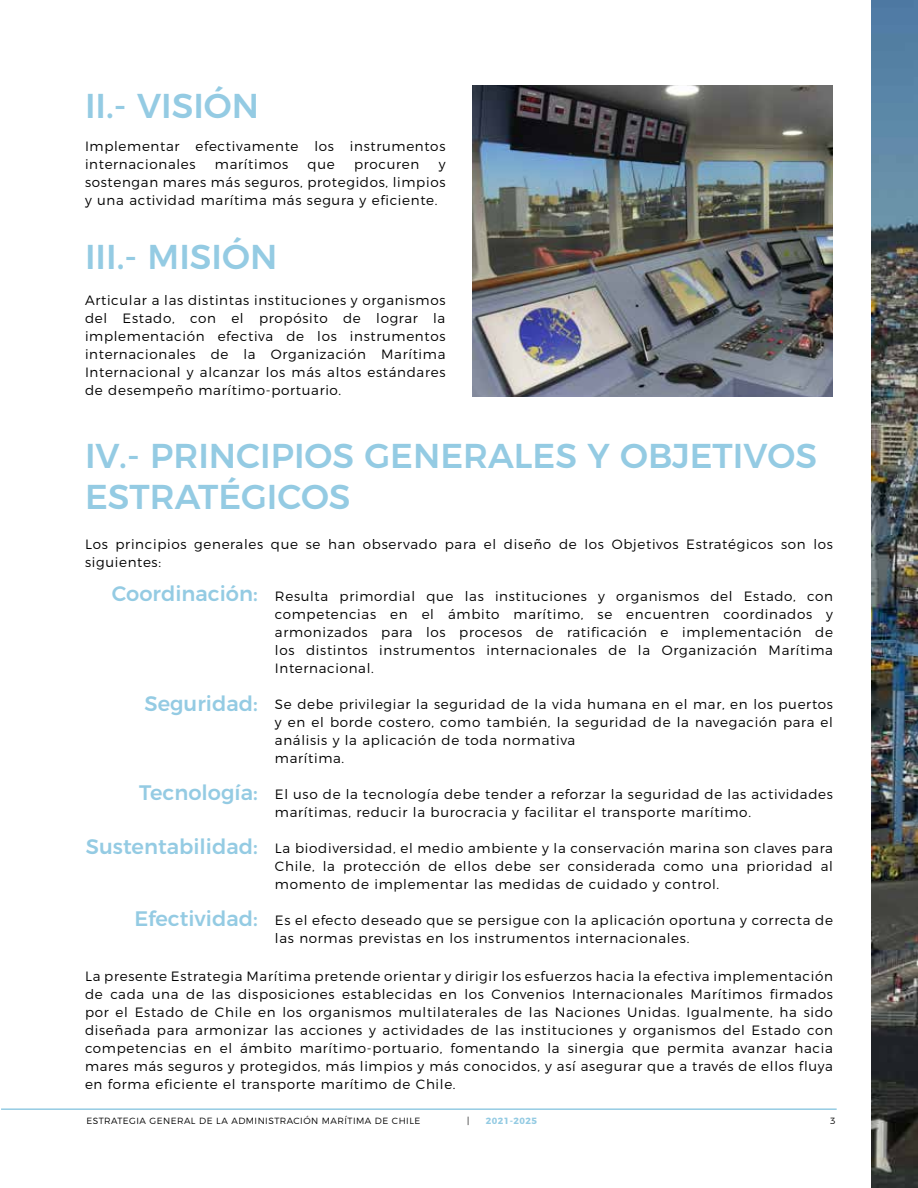
<style>
.page{position:relative;width:918px;height:1188px;background:#fff}
.page>*{position:absolute;margin:0;border:0;box-sizing:border-box;transform-origin:0 0}
.t1{font:500 34.5px/41.4px "Montserrat";color:#94cbe3}
.t2{font:500 21px "Montserrat";color:#94cbe3}
.t3{font:300 13.5px/18px "Montserrat";letter-spacing:.05em;color:#000}
.t4{font:300 9px "Montserrat";letter-spacing:.05em;color:#000}
.t5{font:700 9px "Montserrat";letter-spacing:.05em;color:#94cbe3}
</style>
<div class="page">
<img style="left:473px;top:85px;width:360px;height:311px">
<img style="left:872px;top:0;width:46px;height:1188px">
<hr style="left:1px;top:1108px;width:836px;height:2px;background:#94cbe3">
<h1 class="t1" style="left:85px;top:83px;width:176px">II.- VISIÓN</h1>
<p class="t3" style="left:85px;top:136px;width:362px">Implementar efectivamente los instrumentos internacionales</p>
<p class="t3" style="left:215px;top:154px;width:75px">marítimos</p>
<p class="t3" style="left:308px;top:154px;width:29px">que</p>
<p class="t3" style="left:354px;top:154px;width:67px">procuren</p>
<p class="t3" style="left:85px;top:154px;width:362px;text-align:justify;text-indent:354px">y sostengan mares más seguros, protegidos, limpios y una actividad marítima más segura y eficiente.</p>
<h1 class="t1" style="left:85px;top:233px;width:194px">III.- MISIÓN</h1>
<p class="t3" style="left:85px;top:290px;width:362px;text-align:justify">Articular a las distintas instituciones y organismos del Estado, con el propósito de lograr la implementación efectiva de los instrumentos internacionales de la Organización Marítima Internacional y alcanzar los más altos estándares de desempeño marítimo-portuario.</p>
<h1 class="t1" style="left:85px;top:432px;width:734px">IV.- PRINCIPIOS GENERALES Y OBJETIVOS<br>ESTRATÉGICOS</h1>
<p class="t3" style="left:85px;top:534px;width:749px">Los principios generales que se han observado para el diseño de los Objetivos Estratégicos son los siguientes:</p>
<h2 class="t2" style="left:112px;top:577px;width:147px">Coordinación:</h2>
<p class="t3" style="left:275px;top:586px;width:560px;text-align:justify">Resulta primordial que las instituciones y organismos del Estado, con competencias en el ámbito marítimo, se encuentren coordinados y armonizados para los procesos de ratificación e implementación de los distintos instrumentos internacionales de la Organización Marítima Internacional.</p>
<p class="t3" style="left:275px;top:694px;width:560px">Se debe privilegiar la seguridad de la vida humana en el mar, en los puertos y en el borde costero, como también, la seguridad de la navegación para el análisis y la aplicación de toda normativa<br>marítima.</p>
<p class="t3" style="left:275px;top:784px;width:560px">El uso de la tecnología debe tender a reforzar la seguridad de las actividades marítimas, reducir la burocracia y facilitar el transporte marítimo.</p>
<p class="t3" style="left:275px;top:838px;width:559px;text-align:justify">La biodiversidad, el medio ambiente y la conservación marina son claves para Chile, la protección de ellos debe ser considerada como una prioridad al momento de implementar las medidas de cuidado y control.</p>
<p class="t3" style="left:275px;top:910px;width:560px">Es el efecto deseado que se persigue con la aplicación oportuna y correcta de las normas previstas en los instrumentos internacionales.</p>
<p class="t3" style="left:85px;top:967px;width:749px;text-align:justify">La presente Estrategia Marítima pretende orientar y dirigir los esfuerzos hacia la efectiva implementación de cada una de las disposiciones establecidas en los Convenios Internacionales Marítimos firmados por el Estado de Chile en los organismos multilaterales de las Naciones Unidas. Igualmente, ha sido diseñada para armonizar las acciones y actividades de las instituciones y organismos del Estado con competencias en el ámbito marítimo-portuario, fomentando la sinergia que permita avanzar hacia mares más seguros y protegidos, más limpios y más conocidos, y así asegurar que a través de ellos fluya en forma eficiente el transporte marítimo de Chile.</p>
<p class="t4" style="left:86px;top:1114px;width:335px">ESTRATEGIA GENERAL DE LA ADMINISTRACIÓN MARÍTIMA DE CHILE</p>
<p class="t4" style="left:467px;top:1114px;width:4px">|</p>
<p class="t5" style="left:486px;top:1114px;width:53px">2021-2025</p>
<p class="t4" style="left:830px;top:1114px;width:7px">3</p>
<h2 class="t2" style="left:145px;top:687px;width:115px">Seguridad:</h2>
<h2 class="t2" style="left:139px;top:776px;width:120px">Tecnología:</h2>
<h2 class="t2" style="left:86px;top:829px;width:173px">Sustentabilidad:</h2>
<h2 class="t2" style="left:134px;top:902px;width:125px">Efectividad:</h2>
</div>
